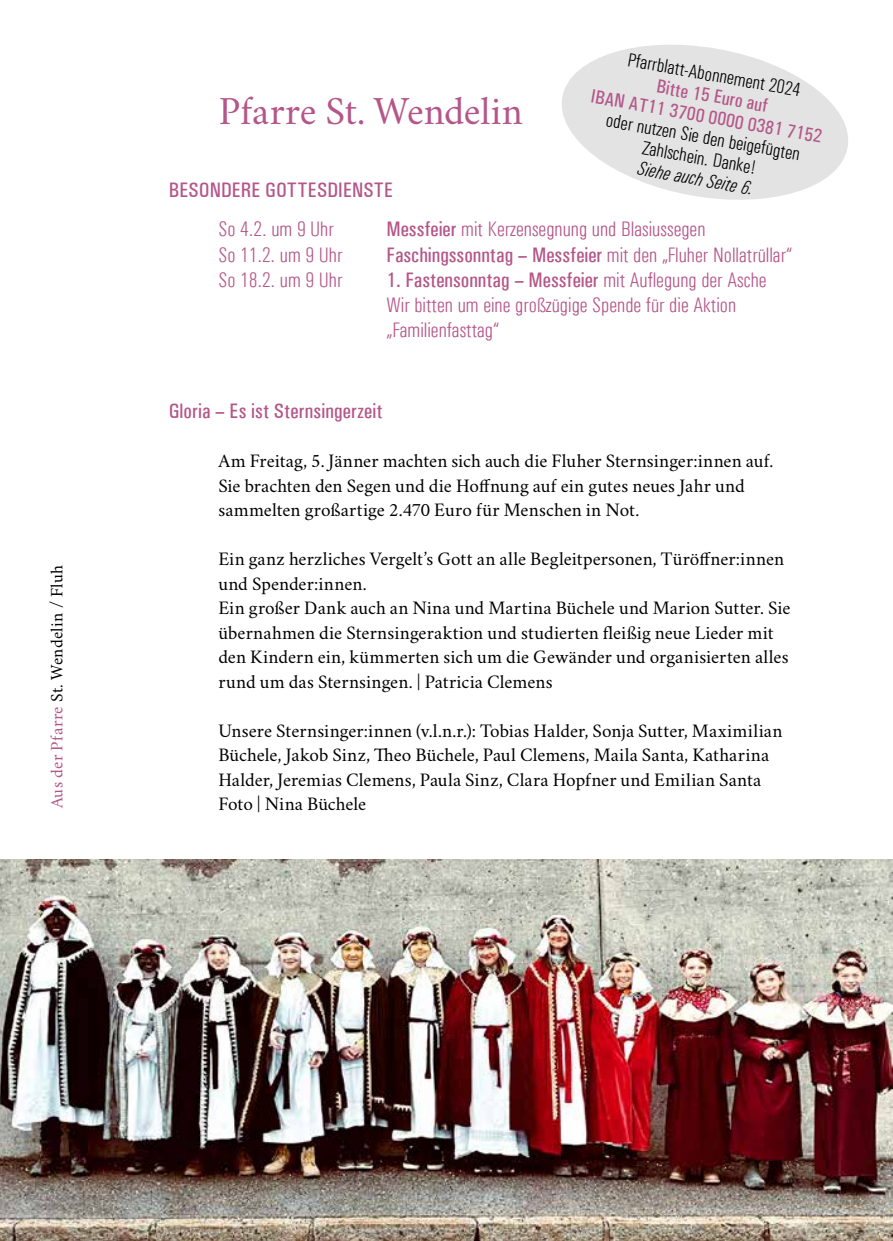
<style>
.page{position:relative;width:893px;height:1241px;background:#fff}
.page>*{position:absolute;margin:0;border:0;box-sizing:border-box;transform-origin:0 0}
.t1{font:40.25px "Crimson";letter-spacing:-.01em;color:#b45689}
.t2{font:300 condensed 21px/25.2px "Univers";color:#b45689}
.t3{font:500 condensed 21px "Univers";letter-spacing:.005em;color:#b45689}
.t4{font:19.25px/24.5px "Crimson";color:#000}
.t5{font:300 condensed 19.25px/21px "Univers";color:#000;text-align:center}
.t6{font:500 condensed 19.25px/21px "Univers";color:#b45689;text-align:center}
.t7{font:italic 300 condensed 19.25px "Univers";color:#000}
.t8{font:17.5px "Crimson";letter-spacing:.015em;color:#000}
.s1{color:#b45689}
.s2{font-weight:500}
.s3{font-weight:300}
</style>
<div class="page">
<img style="left:0;top:859px;width:893px;height:381px">
<svg style="left:562px;top:45px;width:286px;height:155px;fill:#e3e3e3"></svg>
<p class="t8" style="left:43px;top:808px;width:245px;rotate:-90deg"><span class="s1">Aus der Pfarre</span> St. Wendelin / Fluh</p>
<h1 class="t1" style="left:219px;top:79px;width:306px">Pfarre St. Wendelin</h1>
<p class="t3" style="left:169px;top:178px;width:226px">BESONDERE GOTTESDIENSTE</p>
<p class="t5" style="left:630px;top:49px;width:177px;rotate:10deg">Pfarrblatt-Abonnement 2024</p>
<p class="t6" style="left:597px;top:65px;width:236px;rotate:10deg">Bitte 15 Euro auf<br>IBAN AT11 3700 0000 0381 7152</p>
<p class="t5" style="left:608px;top:109px;width:198px;rotate:10deg">oder nutzen Sie den beigefügten<br>Zahlschein. Danke!</p>
<p class="t7" style="left:640px;top:157px;width:119px;rotate:10deg">Siehe auch Seite 6.</p>
<p class="t2" style="left:218px;top:217px;width:117px">So 4.2. um 9 Uhr</p>
<p class="t2" style="left:386px;top:217px;width:321px"><span class="s2">Messfeier</span> mit Kerzensegnung und Blasiussegen</p>
<p class="t2" style="left:218px;top:242px;width:125px">So 11.2. um 9 Uhr</p>
<p class="t3" style="left:386px;top:242px;width:407px">Faschingssonntag – Messfeier <span class="s3">mit den „Fluher Nollatrüllar“</span></p>
<p class="t2" style="left:218px;top:267px;width:125px">So 18.2. um 9 Uhr</p>
<p class="t2" style="left:386px;top:267px;width:382px"><span class="s2">1. Fastensonntag – Messfeier</span> mit Auflegung der Asche<br>Wir bitten um eine großzügige Spende für die Aktion „Familienfasttag“</p>
<p class="t3" style="left:169px;top:398px;width:215px">Gloria – Es ist Sternsingerzeit</p>
<p class="t4" style="left:218px;top:446px;width:557px">Am Freitag, 5. Jänner machten sich auch die Fluher Sternsinger:innen auf.<br>Sie brachten den Segen und die Hoffnung auf ein gutes neues Jahr und sammelten großartige 2.470 Euro für Menschen in Not.</p>
<p class="t4" style="left:218px;top:544px;width:574px">Ein ganz herzliches Vergelt’s Gott an alle Begleitpersonen, Türöffner:innen und Spender:innen.<br>Ein großer Dank auch an Nina und Martina Büchele und Marion Sutter. Sie übernahmen die Sternsingeraktion und studierten fleißig neue Lieder mit den Kindern ein, kümmerten sich um die Gewänder und organisierten alles rund um das Sternsingen. | Patricia Clemens</p>
<p class="t4" style="left:218px;top:715px;width:565px">Unsere Sternsinger:innen (v.l.n.r.): Tobias Halder, Sonja Sutter, Maximilian Büchele, Jakob Sinz, Theo Büchele, Paul Clemens, Maila Santa, Katharina Halder, Jeremias Clemens, Paula Sinz, Clara Hopfner und Emilian Santa Foto | Nina Büchele</p>
</div>
